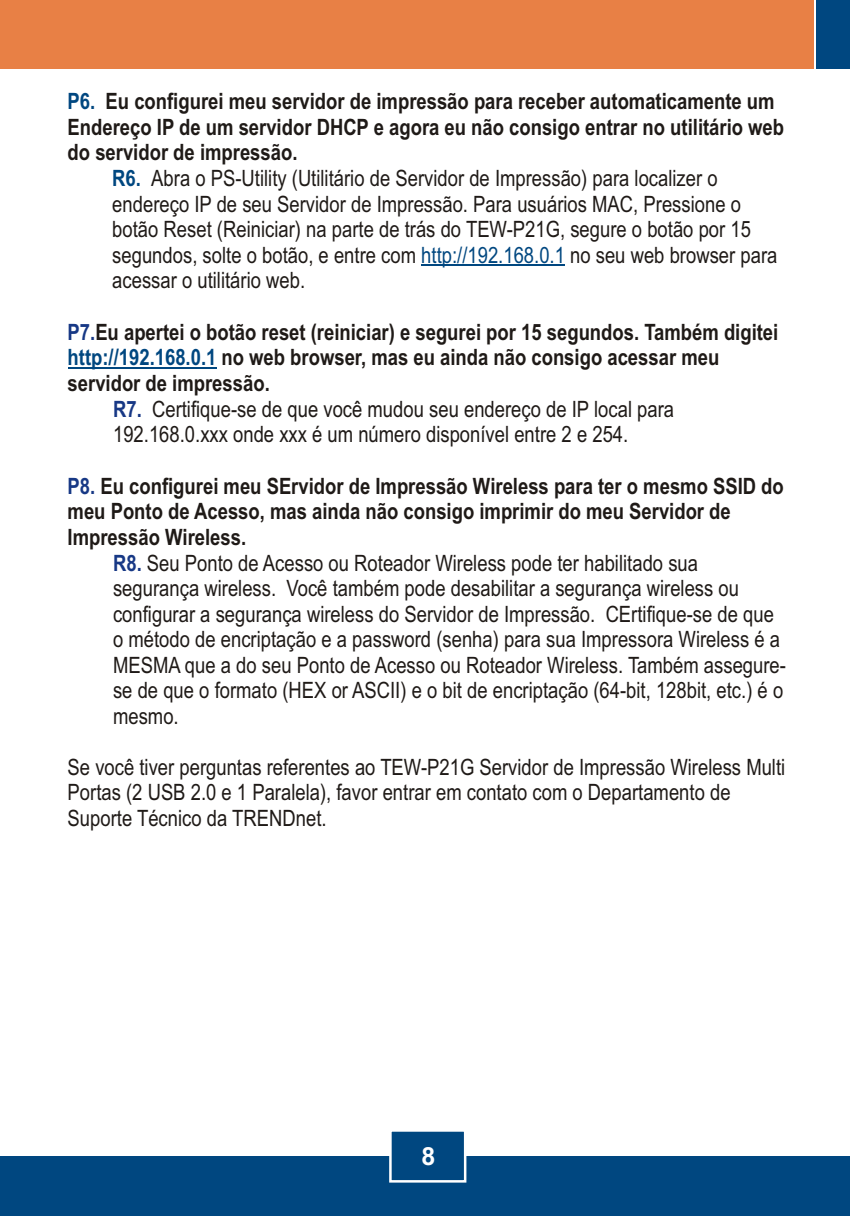
<style>
.page{position:relative;width:850px;height:1216px;background:#fff}
.page>*{position:absolute;margin:0;border:0;box-sizing:border-box;transform-origin:0 0}
.t1{font:700 25px "Arial";color:#fff}
.t2{font:22.5px/25.5px "Arial Narrow";color:#1f1a17}
.t3{font:700 22.5px/25.8px "Arial Narrow";color:#1f1a17}
.t4{font:700 22.5px "Arial Narrow";color:#004780}
.t5{font:700 22.5px "Arial Narrow";color:#173885}
.s1{color:#004780}
.s2{color:#173885}
.s3{font-weight:700;color:#173885}
</style>
<div class="page">
<hr style="left:421px;top:264px;width:144px;height:1px;background:#004780">
<hr style="left:68px;top:367px;width:148px;height:1px;background:#004780">
<div style="left:0;top:1155px;width:849px;height:60px;background:#004780"></div>
<div style="left:0;top:0;width:813px;height:68px;background:#e88045"></div>
<div style="left:816px;top:0;width:33px;height:68px;background:#004780"></div>
<svg style="left:388px;top:1131px;width:79px;height:52px"></svg>
<p class="t3" style="left:68px;top:90px;width:718px;text-indent:38px">Eu configurei meu servidor de impressão para receber automaticamente um<br>Endereço IP de um servidor DHCP e agora eu não consigo entrar no utilitário web do servidor de impressão.</p>
<p class="t2" style="left:112px;top:167px;width:666px;text-indent:39px">Abra o PS-Utility (Utilitário de Servidor de Impressão) para localizer o endereço IP de seu Servidor de Impressão. Para usuários MAC, Pressione o botão Reset (Reiniciar) na parte de trás do TEW-P21G, segure o botão por 15 segundos, solte o botão, e entre com <span class="s1">http://192.168.0.1</span> no seu web browser para acessar o utilitário web.</p>
<p class="t3" style="left:68px;top:321px;width:712px"><span class="s2">P7.</span>Eu apertei o botão reset (reiniciar) e segurei por 15 segundos. Também digitei <span class="s1">http://192.168.0.1</span> no web browser, mas eu ainda não consigo acessar meu servidor de impressão.</p>
<p class="t2" style="left:113px;top:398px;width:562px;text-indent:39px">Certifique-se de que você mudou seu endereço de IP local para<br>192.168.0.xxx onde xxx é um número disponível entre 2 e 254.</p>
<p class="t3" style="left:68px;top:475px;width:717px"><span class="s2">P8.</span> Eu configurei meu SErvidor de Impressão Wireless para ter o mesmo SSID do</p>
<p class="t3" style="left:68px;top:500px;width:664px">meu Ponto de Acesso, mas ainda não consigo imprimir do meu Servidor de</p>
<p class="t3" style="left:68px;top:526px;width:180px">Impressão Wireless.</p>
<p class="t2" style="left:113px;top:552px;width:586px"><span class="s3">R8.</span> Seu Ponto de Acesso ou Roteador Wireless pode ter habilitado sua</p>
<p class="t2" style="left:113px;top:577px;width:627px">segurança wireless. Você também pode desabilitar a segurança wireless ou</p>
<p class="t2" style="left:113px;top:603px;width:662px">configurar a segurança wireless do Servidor de Impressão. CErtifique-se de que</p>
<p class="t2" style="left:113px;top:628px;width:668px">o método de encriptação e a password (senha) para sua Impressora Wireless é a</p>
<p class="t2" style="left:113px;top:654px;width:674px">MESMA que a do seu Ponto de Acesso ou Roteador Wireless. Também assegure-</p>
<p class="t2" style="left:113px;top:679px;width:671px">se de que o formato (HEX or ASCII) e o bit de encriptação (64-bit, 128bit, etc.) é o</p>
<p class="t2" style="left:113px;top:705px;width:67px">mesmo.</p>
<p class="t2" style="left:68px;top:756px;width:719px">Se você tiver perguntas referentes ao TEW-P21G Servidor de Impressão Wireless Multi<br>Portas (2 USB 2.0 e 1 Paralela), favor entrar em contato com o Departamento de<br>Suporte Técnico da TRENDnet.</p>
<p class="t4" style="left:68px;top:93px;width:29px">P6.</p>
<p class="t4" style="left:112px;top:170px;width:30px">R6.</p>
<p class="t5" style="left:113px;top:400px;width:30px">R7.</p>
<p class="t1" style="left:421px;top:1146px;width:15px">8</p>
</div>
